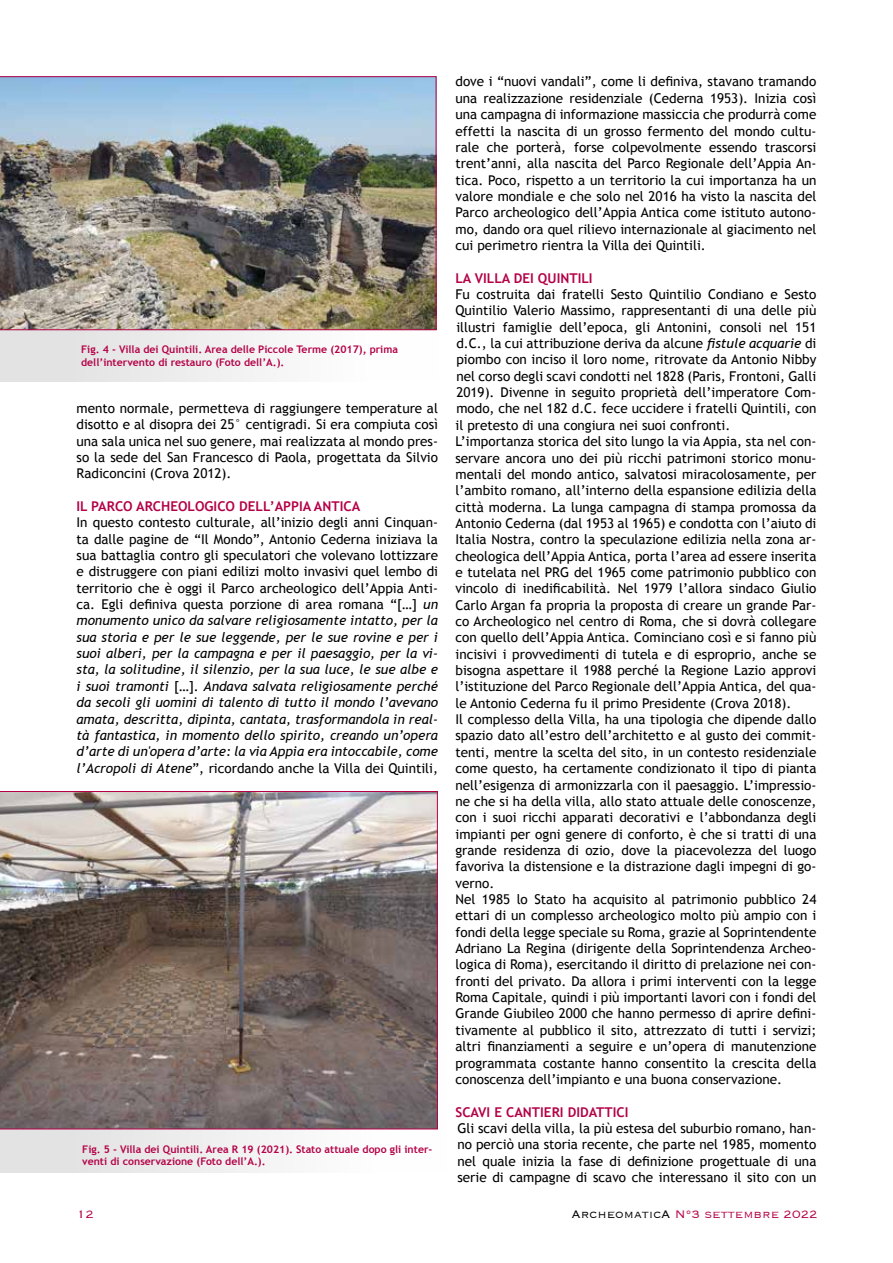
<style>
.page{position:relative;width:893px;height:1263px;background:#fff}
.page>*{position:absolute;margin:0;border:0;box-sizing:border-box;transform-origin:0 0}
.t1{font:300 14.1px "Copperplate";color:#b40247}
.t2{font:13.5px/16.4px "Trebuchet MS";color:#000;text-align:justify}
.t3{font:italic 13.5px/16.4px "Trebuchet MS";color:#000;text-align:justify}
.t4{font:700 13.5px "Trebuchet MS";color:#b40247}
.t5{font:700 10.5px/12.6px "Trebuchet MS";color:#b40247}
.s1{font-style:normal}
.s2{font-style:italic}
.s3{color:#000}
</style>
<div class="page">
<svg style="left:0;top:863px;width:438px;height:310px"></svg>
<svg style="left:0;top:791px;width:437px;height:338px;background:#857975"></svg>
<svg style="left:0;top:148px;width:437px;height:234px"></svg>
<img style="left:0;top:77px;width:436px;height:253px">
<p class="t5" style="left:81px;top:343px;width:318px">Fig. 4 - Villa dei Quintili. Area delle Piccole Terme (2017), prima dell’intervento di restauro (Foto dell’A.).</p>
<p class="t2" style="left:77px;top:400px;width:363px">mento normale, permetteva di raggiungere temperature al disotto e al disopra dei 25° centigradi. Si era compiuta così una sala unica nel suo genere, mai realizzata al mondo pres&shy;so la sede del San Francesco di Paola, progettata da Silvio Radiconcini (Crova 2012).</p>
<p class="t4" style="left:77px;top:498px;width:285px">IL PARCO ARCHEOLOGICO DELL’APPIA ANTICA</p>
<p class="t3" style="left:77px;top:514px;width:363px"><span class="s1">In questo contesto culturale, all’inizio degli anni Cinquan&shy;ta dalle pagine de “Il Mondo”, Antonio Cederna iniziava la sua battaglia contro gli speculatori che volevano lottizzare e distruggere con piani edilizi molto invasivi quel lembo di territorio che è oggi il Parco archeologico dell’Appia Anti&shy;ca. Egli definiva questa porzione di area romana “[…]</span> un monumento unico da salvare religiosamente intatto, per la sua storia e per le sue leggende, per le sue rovine e per i suoi alberi, per la campagna e per il paesaggio, per la vi&shy;sta, la solitudine, il silenzio, per la sua luce, le sue albe e i suoi tramonti <span class="s1">[…].</span> Andava salvata religiosamente perché da secoli gli uomini di talento di tutto il mondo l’avevano amata, descritta, dipinta, cantata, trasformandola in real&shy;tà fantastica, in momento dello spirito, creando un’opera d’arte di un'opera d’arte: la via Appia era intoccabile, come l’Acropoli di Atene<span class="s1">”, ricordando anche la Villa dei Quintili,</span></p>
<p class="t5" style="left:82px;top:1143px;width:352px">Fig. 5 - Villa dei Quintili. Area R 19 (2021). Stato attuale dopo gli inter&shy;venti di conservazione (Foto dell’A.).</p>
<p class="t2" style="left:455px;top:74px;width:362px">dove i “nuovi vandali”, come li definiva, stavano tramando una realizzazione residenziale (Cederna 1953). Inizia così una campagna di informazione massiccia che produrrà come effetti la nascita di un grosso fermento del mondo cultu&shy;rale che porterà, forse colpevolmente essendo trascorsi trent’anni, alla nascita del Parco Regionale dell’Appia An&shy;tica. Poco, rispetto a un territorio la cui importanza ha un valore mondiale e che solo nel 2016 ha visto la nascita del Parco archeologico dell’Appia Antica come istituto autono&shy;mo, dando ora quel rilievo internazionale al giacimento nel cui perimetro rientra la Villa dei Quintili.</p>
<p class="t4" style="left:455px;top:269px;width:139px">LA VILLA DEI QUINTILI</p>
<p class="t2" style="left:455px;top:286px;width:362px;text-align:left">Fu costruita dai fratelli Sesto Quintilio Condiano e Sesto Quintilio Valerio Massimo, rappresentanti di una delle più illustri famiglie dell’epoca, gli Antonini, consoli nel 151 d.C., la cui attribuzione deriva da alcune <span class="s2">fistule acquarie</span> di piombo con inciso il loro nome, ritrovate da Antonio Nibby nel corso degli scavi condotti nel 1828 (Paris, Frontoni, Galli 2019). Divenne in seguito proprietà dell’imperatore Com&shy;modo, che nel 182 d.C. fece uccidere i fratelli Quintili, con il pretesto di una congiura nei suoi confronti.<br>L’importanza storica del sito lungo la via Appia, sta nel con&shy;servare ancora uno dei più ricchi patrimoni storico monu&shy;mentali del mondo antico, salvatosi miracolosamente, per l’ambito romano, all’interno della espansione edilizia della città moderna. La lunga campagna di stampa promossa da Antonio Cederna (dal 1953 al 1965) e condotta con l’aiuto di Italia Nostra, contro la speculazione edilizia nella zona ar&shy;cheologica dell’Appia Antica, porta l’area ad essere inserita e tutelata nel PRG del 1965 come patrimonio pubblico con vincolo di inedificabilità. Nel 1979 l’allora sindaco Giulio Carlo Argan fa propria la proposta di creare un grande Par&shy;co Archeologico nel centro di Roma, che si dovrà collegare con quello dell’Appia Antica. Cominciano così e si fanno più incisivi i provvedimenti di tutela e di esproprio, anche se bisogna aspettare il 1988 perché la Regione Lazio approvi l’istituzione del Parco Regionale dell’Appia Antica, del qua&shy;le Antonio Cederna fu il primo Presidente (Crova 2018).<br>Il complesso della Villa, ha una tipologia che dipende dallo spazio dato all’estro dell’architetto e al gusto dei commit&shy;tenti, mentre la scelta del sito, in un contesto residenziale come questo, ha certamente condizionato il tipo di pianta nell’esigenza di armonizzarla con il paesaggio. L’impressio&shy;ne che si ha della villa, allo stato attuale delle conoscenze, con i suoi ricchi apparati decorativi e l’abbondanza degli impianti per ogni genere di conforto, è che si tratti di una grande residenza di ozio, dove la piacevolezza del luogo favoriva la distensione e la distrazione dagli impegni di go&shy;verno.<br>Nel 1985 lo Stato ha acquisito al patrimonio pubblico 24 ettari di un complesso archeologico molto più ampio con i fondi della legge speciale su Roma, grazie al Soprintendente Adriano La Regina (dirigente della Soprintendenza Archeo&shy;logica di Roma), esercitando il diritto di prelazione nei con&shy;fronti del privato. Da allora i primi interventi con la legge Roma Capitale, quindi i più importanti lavori con i fondi del Grande Giubileo 2000 che hanno permesso di aprire defini&shy;tivamente al pubblico il sito, attrezzato di tutti i servizi; altri finanziamenti a seguire e un’opera di manutenzione programmata costante hanno consentito la crescita della conoscenza dell’impianto e una buona conservazione.</p>
<p class="t4" style="left:455px;top:1103px;width:174px">SCAVI E CANTIERI DIDATTICI</p>
<p class="t2" style="left:457px;top:1120px;width:360px">Gli scavi della villa, la più estesa del suburbio romano, han&shy;no perciò una storia recente, che parte nel 1985, momento nel quale inizia la fase di definizione progettuale di una serie di campagne di scavo che interessano il sito con un</p>
<p class="t1" style="left:77px;top:1205px;width:19px">12</p>
<p class="t1" style="left:572px;top:1205px;width:248px"><span class="s3">ArcheomaticA</span> N°3 settembre 2022</p>
</div>
